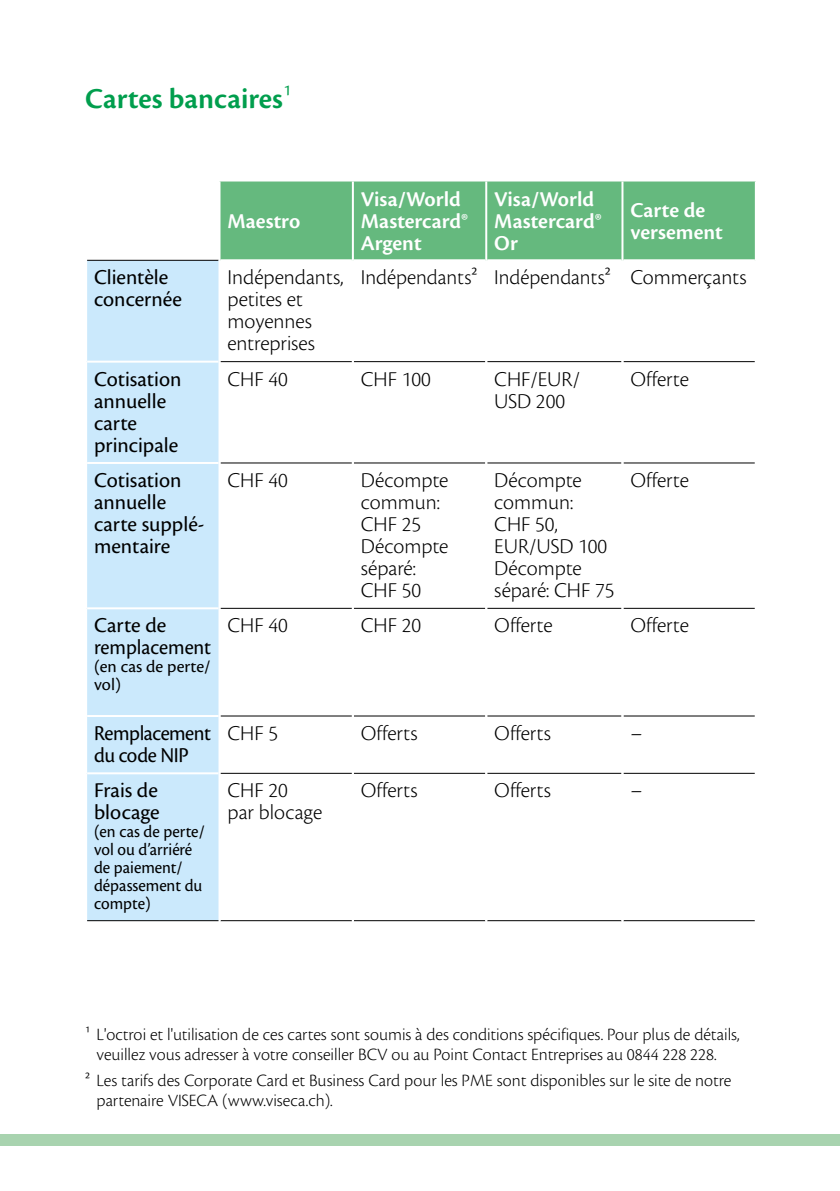
<style>
.page{position:relative;width:840px;height:1191px;background:#fff}
.page>*{position:absolute;margin:0;border:0;box-sizing:border-box;transform-origin:0 0}
.t1{font:600 30px "Cronos Pro";color:#009e4d}
.t2{font:300 22px/22px "Cronos Pro";color:#000}
.t3{font:22px/22px "Cronos Pro";color:#000}
.t4{font:600 22px/22px "Cronos Pro";color:#fff}
.t5{font:22px/22px "Cronos Pro";letter-spacing:-.02em;color:#000;scale:.95 1}
.t6{font:300 18px/20px "Cronos Pro";color:#000}
.t7{font:18px/18px "Cronos Pro";color:#000;scale:.95 1}
.t8{font:18px/18px "Cronos Pro";color:#000}
.s1{font-weight:300}
</style>
<div class="page">
<div style="left:0;top:1134px;width:839px;height:11px;background:#a8d3af"></div>
<div style="left:220px;top:181px;width:534px;height:78px;background:#65b97e"></div>
<div style="left:87px;top:261px;width:131px;height:659px;background:#cbe9fc"></div>
<hr style="left:220px;top:361px;width:131px;height:1px;background:#000">
<hr style="left:353px;top:361px;width:132px;height:1px;background:#000">
<hr style="left:487px;top:361px;width:134px;height:1px;background:#000">
<hr style="left:623px;top:361px;width:131px;height:1px;background:#000">
<hr style="left:220px;top:462px;width:131px;height:1px;background:#000">
<hr style="left:353px;top:462px;width:132px;height:1px;background:#000">
<hr style="left:487px;top:462px;width:134px;height:1px;background:#000">
<hr style="left:623px;top:462px;width:131px;height:1px;background:#000">
<hr style="left:220px;top:608px;width:131px;height:1px;background:#000">
<hr style="left:353px;top:608px;width:132px;height:1px;background:#000">
<hr style="left:487px;top:608px;width:134px;height:1px;background:#000">
<hr style="left:623px;top:608px;width:131px;height:1px;background:#000">
<hr style="left:220px;top:715px;width:131px;height:1px;background:#000">
<hr style="left:623px;top:715px;width:131px;height:1px;background:#000">
<hr style="left:220px;top:920px;width:131px;height:1px;background:#000">
<hr style="left:353px;top:773px;width:132px;height:1px;background:#000">
<hr style="left:353px;top:920px;width:132px;height:1px;background:#000">
<hr style="left:220px;top:773px;width:131px;height:1px;background:#000">
<hr style="left:487px;top:773px;width:134px;height:1px;background:#000">
<hr style="left:487px;top:920px;width:134px;height:1px;background:#000">
<hr style="left:353px;top:715px;width:132px;height:1px;background:#000">
<hr style="left:487px;top:715px;width:134px;height:1px;background:#000">
<hr style="left:623px;top:773px;width:131px;height:1px;background:#000">
<hr style="left:623px;top:920px;width:131px;height:1px;background:#000">
<hr style="left:351px;top:181px;width:2px;height:79px;background:#fff">
<hr style="left:485px;top:181px;width:2px;height:79px;background:#fff">
<hr style="left:621px;top:181px;width:2px;height:79px;background:#fff">
<hr style="left:87px;top:260px;width:131px;height:1px;background:#000">
<hr style="left:87px;top:361px;width:131px;height:2px;background:#fff">
<hr style="left:87px;top:715px;width:131px;height:2px;background:#fff">
<hr style="left:87px;top:772px;width:131px;height:2px;background:#fff">
<hr style="left:87px;top:920px;width:131px;height:1px;background:#000">
<hr style="left:87px;top:607px;width:131px;height:2px;background:#fff">
<hr style="left:87px;top:462px;width:131px;height:2px;background:#fff">
<h1 class="t1" style="left:85px;top:82px;width:208px">Cartes bancaires<span class="s1">¹</span></h1>
<p class="t4" style="left:227px;top:210px;width:74px">Maestro</p>
<p class="t4" style="left:360px;top:188px;width:109px">Visa/World<br>Mastercard®<br>Argent</p>
<p class="t4" style="left:494px;top:188px;width:109px">Visa/World<br>Mastercard®<br>Or</p>
<p class="t4" style="left:630px;top:199px;width:94px">Carte de versement</p>
<p class="t3" style="left:94px;top:266px;width:89px">Clientèle concernée</p>
<p class="t2" style="left:227px;top:266px;width:118px">Indépendants, petites et moyennes entreprises</p>
<p class="t2" style="left:360px;top:266px;width:387px">Indépendants² Indépendants² Commerçants</p>
<p class="t3" style="left:94px;top:368px;width:89px">Cotisation annuelle carte principale</p>
<p class="t2" style="left:227px;top:368px;width:62px">CHF 40</p>
<p class="t2" style="left:360px;top:368px;width:72px">CHF 100</p>
<p class="t2" style="left:494px;top:368px;width:87px">CHF/EUR/<br>USD 200</p>
<p class="t2" style="left:630px;top:368px;width:60px">Offerte</p>
<p class="t3" style="left:94px;top:469px;width:112px">Cotisation annuelle carte supplé&shy;mentaire</p>
<p class="t2" style="left:227px;top:469px;width:62px">CHF 40</p>
<p class="t2" style="left:360px;top:469px;width:89px">Décompte commun:<br>CHF 25<br>Décompte séparé:<br>CHF 50</p>
<p class="t2" style="left:494px;top:469px;width:122px">Décompte commun:<br>CHF 50,<br>EUR/USD 100<br>Décompte séparé: CHF 75</p>
<p class="t2" style="left:630px;top:469px;width:60px">Offerte</p>
<p class="t3" style="left:94px;top:614px;width:119px">Carte de remplacement</p>
<p class="t8" style="left:94px;top:658px;width:118px">(en cas de perte/ vol)</p>
<p class="t2" style="left:227px;top:614px;width:62px">CHF 40</p>
<p class="t2" style="left:360px;top:614px;width:62px">CHF 20</p>
<p class="t2" style="left:494px;top:614px;width:60px">Offerte</p>
<p class="t2" style="left:630px;top:614px;width:60px">Offerte</p>
<p class="t5" style="left:94px;top:722px;width:125px">Remplacement du code NIP</p>
<p class="t2" style="left:227px;top:722px;width:52px">CHF 5</p>
<p class="t2" style="left:360px;top:722px;width:58px">Offerts</p>
<p class="t2" style="left:494px;top:722px;width:58px">Offerts</p>
<p class="t2" style="left:630px;top:722px;width:13px">–</p>
<p class="t3" style="left:94px;top:779px;width:67px">Frais de blocage</p>
<p class="t7" style="left:94px;top:822px;width:118px">(en cas de perte/ vol ou d’arriéré de paiement/ dépassement du compte)</p>
<p class="t2" style="left:227px;top:779px;width:96px">CHF 20<br>par blocage</p>
<p class="t2" style="left:360px;top:779px;width:58px">Offerts</p>
<p class="t2" style="left:494px;top:779px;width:58px">Offerts</p>
<p class="t2" style="left:630px;top:779px;width:13px">–</p>
<p class="t6" style="left:96px;top:1024px;width:644px;text-indent:-11px">¹ L'octroi et l'utilisation de ces cartes sont soumis à des conditions spécifiques. Pour plus de détails, veuillez vous adresser à votre conseiller BCV ou au Point Contact Entreprises au 0844 228 228.</p>
<p class="t6" style="left:96px;top:1070px;width:636px;text-indent:-11px">² Les tarifs des Corporate Card et Business Card pour les PME sont disponibles sur le site de notre partenaire VISECA (www.viseca.ch).</p>
</div>
